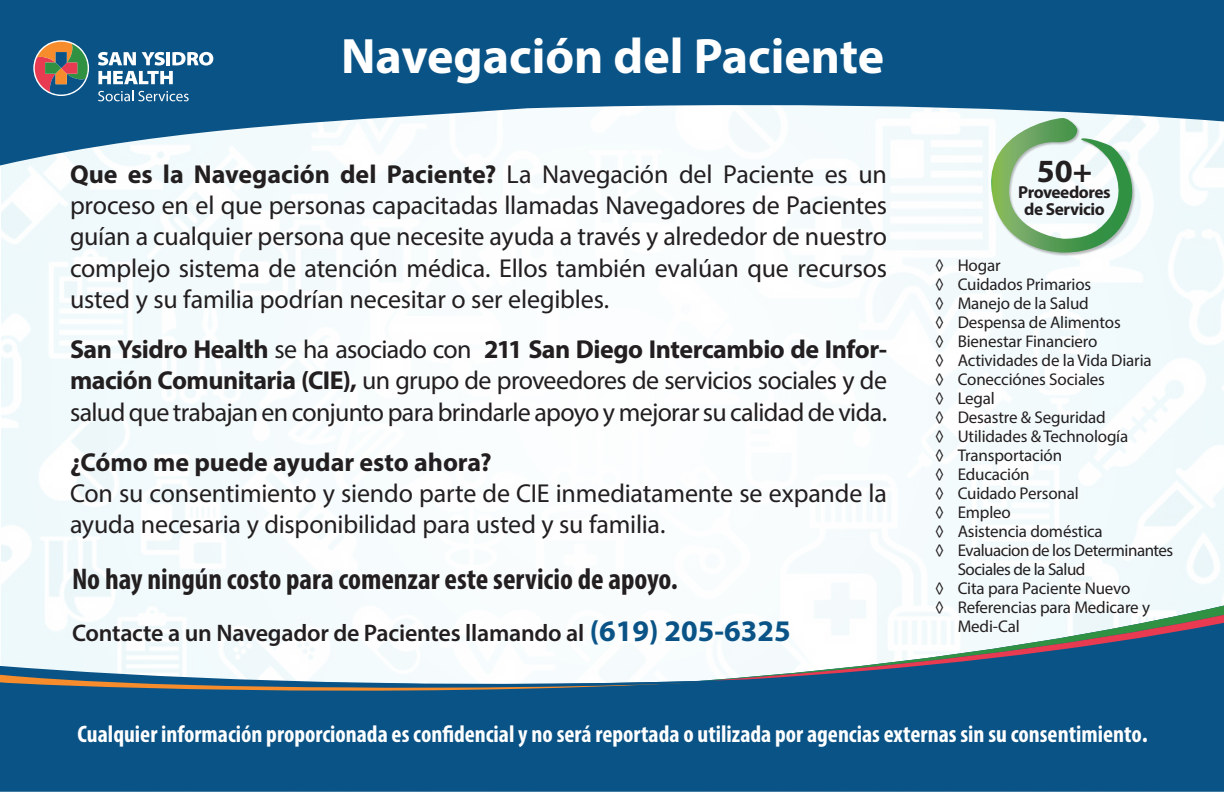
<style>
.page{position:relative;width:1224px;height:792px;background:#fff}
.page>*{position:absolute;margin:0;border:0;box-sizing:border-box;transform-origin:0 0}
.t1{font:700 50px "Myriad Pro";color:#fff}
.t2{font:700 32.4px "Myriad Pro";color:#231f20}
.t3{font:700 condensed 30px "Myriad Pro";color:#231f20}
.t4{font:26px/31.2px "Myriad Pro";letter-spacing:-.01em;color:#231f20;text-align:justify}
.t5{font:700 26px "Myriad Pro";color:#231f20}
.t6{font:700 condensed 24px "Myriad Pro";color:#fff}
.t7{font:600 24px "Myriad Pro";letter-spacing:-.01em;color:#231f20}
.t8{font:700 17.4px/16.6px "Myriad Pro";letter-spacing:-.025em;color:#231f20;text-align:center}
.t9{font:17px/19px "Myriad Pro";letter-spacing:-.01em;color:#231f20}
.t10{font:17px/19px "Myriad Pro";letter-spacing:-.03em;color:#231f20}
.s1{font-weight:700}
.s2{font-weight:700;font-size:30px;color:#0a5386}
.s3{font-size:26px}
</style>
<div class="page">
<svg style="left:0;top:0;width:1224px;height:165px;fill:#0a5386"></svg>
<svg style="left:98px;top:52px;width:115px;height:32px"></svg>
<svg style="left:33px;top:40px;width:56px;height:56px;background:#74726c"></svg>
<svg style="left:98px;top:90px;width:91px;height:11px"></svg>
<div style="left:0;top:605px;width:1224px;height:187px;background:#0a5386"></div>
<svg style="left:699px;top:605px;width:525px;height:9px;fill:#f4fafc"></svg>
<svg style="left:0;top:614px;width:1224px;height:87px"></svg>
<div style="left:991px;top:118px;width:145px;height:138px;background:#231f20;opacity:.3"></div>
<svg style="left:988px;top:118px;width:146px;height:135px"></svg>
<p class="t1" style="left:341px;top:24px;width:545px">Navegación del Paciente</p>
<p class="t4" style="left:70px;top:158px;width:819px"><span class="s1">Que es la Navegación del Paciente?</span> La Navegación del Paciente es un proceso en el que personas capacitadas llamadas Navegadores de Pacientes guían a cualquier persona que necesite ayuda a través y alrededor de nuestro complejo sistema de atención médica. Ellos también evalúan que recursos usted y su familia podrían necesitar o ser elegibles.</p>
<p class="t4" style="left:70px;top:334px;width:819px"><span class="s1">San Ysidro Health</span> se ha asociado con <span class="s1">211 San Diego Intercambio de Infor&shy;mación Comunitaria (CIE),</span> un grupo de proveedores de servicios sociales y de salud que trabajan en conjunto para brindarle apoyo y mejorar su calidad de vida.</p>
<p class="t5" style="left:70px;top:445px;width:423px">¿Cómo me puede ayudar esto ahora?</p>
<p class="t4" style="left:70px;top:478px;width:819px">Con su consentimiento y siendo parte de CIE inmediatamente se expande la ayuda necesaria y disponibilidad para usted y su familia.</p>
<p class="t3" style="left:72px;top:560px;width:607px">No hay ningún costo para comenzar este servicio de apoyo.</p>
<p class="t7" style="left:72px;top:618px;width:720px">Contacte a un Navegador de Pacientes llamando al <span class="s2">(619) 205-6325</span></p>
<p class="t2" style="left:1037px;top:150px;width:57px">50+</p>
<p class="t8" style="left:1018px;top:184px;width:94px">Proveedores de Servicio</p>
<p class="t9" style="left:935px;top:256px;width:67px">◊ Hogar</p>
<p class="t9" style="left:935px;top:275px;width:158px">◊ Cuidados Primarios</p>
<p class="t9" style="left:935px;top:294px;width:155px">◊ Manejo de la Salud</p>
<p class="t9" style="left:935px;top:313px;width:187px">◊ Despensa de Alimentos</p>
<p class="t9" style="left:935px;top:332px;width:164px">◊ Bienestar Financiero</p>
<p class="t9" style="left:935px;top:351px;width:218px">◊ Actividades de la Vida Diaria</p>
<p class="t9" style="left:935px;top:370px;width:171px">◊ Conecciónes Sociales</p>
<p class="t9" style="left:935px;top:389px;width:61px">◊ Legal</p>
<p class="t9" style="left:935px;top:408px;width:172px">◊ Desastre &amp; Seguridad</p>
<p class="t9" style="left:935px;top:427px;width:195px">◊ Utilidades &amp; Technología</p>
<p class="t9" style="left:935px;top:446px;width:128px">◊ Transportación</p>
<p class="t9" style="left:935px;top:465px;width:96px">◊ Educación</p>
<p class="t9" style="left:935px;top:484px;width:145px">◊ Cuidado Personal</p>
<p class="t9" style="left:935px;top:503px;width:77px">◊ Empleo</p>
<p class="t9" style="left:935px;top:522px;width:169px">◊ Asistencia doméstica</p>
<p class="t10" style="left:958px;top:541px;width:217px;text-indent:-23px">◊ Evaluacion de los Determinantes<br>Sociales de la Salud</p>
<p class="t9" style="left:935px;top:579px;width:197px">◊ Cita para Paciente Nuevo</p>
<p class="t9" style="left:958px;top:598px;width:194px;text-indent:-23px">◊ Referencias para Medicare y<br>Medi-Cal</p>
<p class="t6" style="left:78px;top:719px;width:1072px">Cualquier información proporcionada es confidencial y no será reportada o utilizada por agencias externas sin su consentimiento<span class="s3">.</span></p>
</div>
